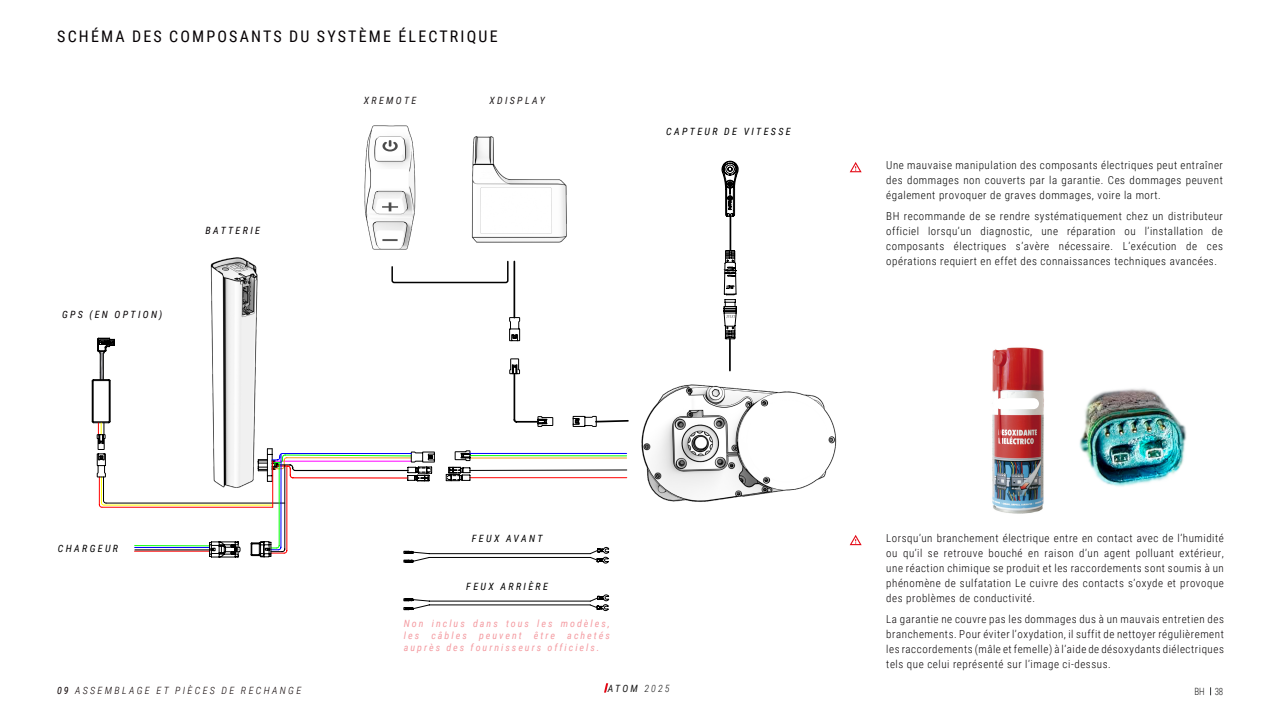
<style>
.page{position:relative;width:1280px;height:720px;background:#fff}
.page>*{position:absolute;margin:0;border:0;box-sizing:border-box;transform-origin:0 0}
.TITULOS_SECUNDARIOS{font:16px "Roboto Condensed";letter-spacing:.135em;color:#050003}
.texto{font:300 11px/15px "Roboto Condensed";letter-spacing:.05em;color:#050003;text-align:justify}
.texto-2{font:300 11px/15px "Roboto Condensed";letter-spacing:.05em;color:#000;text-align:justify}
.pie_gama{font:italic 10px/12px "Roboto Condensed";letter-spacing:.2em;color:#f49ba1;text-align:justify}
.pie_gama-2{font:italic 10px "Roboto Condensed";letter-spacing:.235em;color:#000}
.pie_gama-3{font:italic 300 10px "Roboto Condensed";letter-spacing:.235em;color:#0b0002}
.pie_gama-4{font:italic 10px "Roboto Condensed";letter-spacing:.235em;color:#050003}
.pie_gama-5{font:italic 10px "Roboto Condensed";letter-spacing:.235em;color:#231f20}
.t1{font:italic 10px "Roboto Condensed";color:#1a1a1a}
.t2{font:300 10px "Roboto Condensed";color:#1a1a1a;scale:.9 1}
.s1{font-weight:300}
.s2{font-weight:400}
</style>
<div class="page">
<svg style="left:604px;top:683px;width:4px;height:10px"></svg>
<img style="left:1079px;top:388px;width:108px;height:99px">
<svg style="left:850px;top:535px;width:12px;height:10px"></svg>
<img style="left:992px;top:347px;width:52px;height:167px">
<div style="left:995px;top:398px;width:44px;height:11px;background:#fff;border-radius:6px"></div>
<svg style="left:850px;top:162px;width:12px;height:10px"></svg>
<img style="left:471px;top:136px;width:96px;height:107px">
<img style="left:364px;top:125px;width:52px;height:125px">
<img style="left:210px;top:257px;width:48px;height:191px">
<hr style="left:106px;top:503px;width:179px;height:1px;background:#000">
<hr style="left:104px;top:505px;width:169px;height:1px;background:#ff0">
<hr style="left:102px;top:507px;width:171px;height:1px;background:#f00">
<svg style="left:92px;top:338px;width:23px;height:170px"></svg>
<svg style="left:721px;top:161px;width:18px;height:179px"></svg>
<hr style="left:729px;top:339px;width:2px;height:32px;background:#000">
<hr style="left:730px;top:216px;width:1px;height:34px;background:#000">
<svg style="left:134px;top:448px;width:481px;height:163px"></svg>
<svg style="left:391px;top:260px;width:224px;height:167px"></svg>
<img style="left:615px;top:384px;width:222px;height:118px">
<p class="TITULOS_SECUNDARIOS" style="left:57px;top:25px;width:442px">SCHÉMA DES COMPOSANTS DU SYSTÈME ÉLECTRIQUE</p>
<p class="pie_gama-4" style="left:62px;top:308px;width:102px">GPS (EN OPTION)</p>
<p class="pie_gama-4" style="left:206px;top:223px;width:56px">BATTERIE</p>
<p class="pie_gama-2" style="left:58px;top:542px;width:62px">CHARGEUR</p>
<p class="pie_gama-5" style="left:364px;top:94px;width:54px">XREMOTE</p>
<p class="pie_gama-5" style="left:489px;top:94px;width:57px">XDISPLAY</p>
<p class="pie_gama-2" style="left:666px;top:124px;width:126px">CAPTEUR DE VITESSE</p>
<p class="texto-2" style="left:886px;top:158px;width:338px">Une mauvaise manipulation des composants électriques peut entraîner des dommages non couverts par la garantie. Ces dommages peuvent également provoquer de graves dommages, voire la mort.</p>
<p class="texto-2" style="left:886px;top:208px;width:338px">BH recommande de se rendre systématiquement chez un distributeur officiel lorsqu’un diagnostic, une réparation ou l’installation de composants électriques s’avère nécessaire. L’exécution de ces opérations requiert en effet des connaissances techniques avancées.</p>
<p class="pie_gama-2" style="left:472px;top:531px;width:72px">FEUX AVANT</p>
<p class="pie_gama-2" style="left:466px;top:580px;width:83px">FEUX ARRIÈRE</p>
<p class="pie_gama" style="left:404px;top:617px;width:208px">Non inclus dans tous les modèles, les câbles peuvent être achetés auprès des fournisseurs officiels.</p>
<p class="texto" style="left:886px;top:530px;width:339px">Lorsqu’un branchement électrique entre en contact avec de l’humidité ou qu’il se retrouve bouché en raison d’un agent polluant extérieur, une réaction chimique se produit et les raccordements sont soumis à un phénomène de sulfatation Le cuivre des contacts s’oxyde et provoque des problèmes de conductivité.</p>
<p class="texto" style="left:886px;top:611px;width:339px">La garantie ne couvre pas les dommages dus à un mauvais entretien des branchements. Pour éviter l’oxydation, il suffit de nettoyer régulièrement les raccordements (mâle et femelle) à l’aide de désoxydants diélectriques tels que celui représenté sur l’image ci-dessus.</p>
<p class="t1" style="left:608px;top:682px;width:63px">ATOM <span class="s1">2025</span></p>
<p class="pie_gama-3" style="left:57px;top:684px;width:246px"><span class="s2">09</span> ASSEMBLAGE ET PIÈCES DE RECHANGE</p>
<p class="t2" style="left:1194px;top:685px;width:34px">BH 38</p>
</div>
